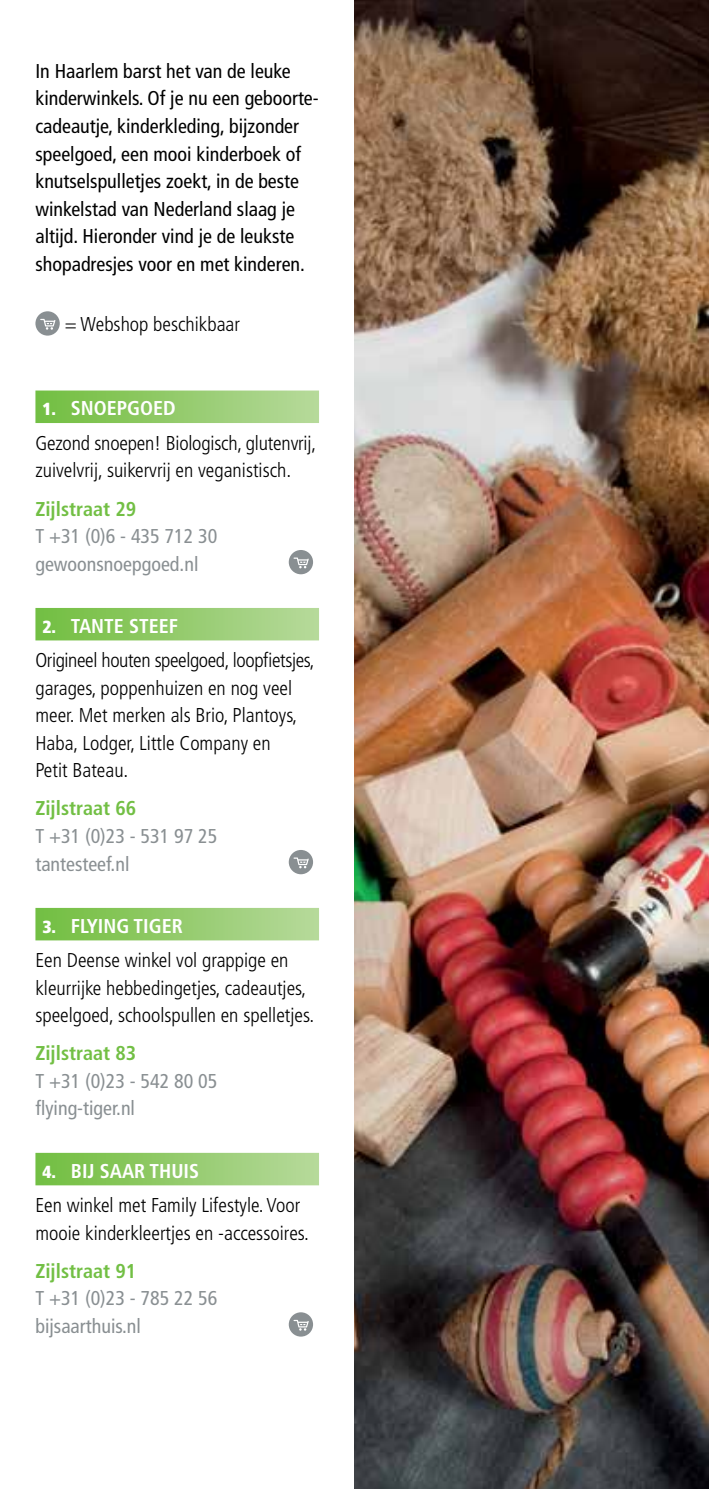
<style>
.page{position:relative;width:709px;height:1489px;background:#fff}
.page>*{position:absolute;margin:0;border:0;box-sizing:border-box;transform-origin:0 0}
.t1{font:300 condensed 20px/27.5px "Frutiger";color:#000}
.t2{font:condensed 20px/27.5px "Frutiger";color:#000}
.t3{font:condensed 20px/27.5px "Frutiger";color:#898f92}
.t4{font:300 condensed 20px/34.5px "Frutiger";letter-spacing:-.02em;color:#000}
.t5{font:700 condensed 20px "Frutiger";color:#72bf44}
.s1{font-weight:900;font-size:17.5px;color:#fff}
.s2{font-weight:700;color:#fff}
</style>
<div class="page">
<div style="left:35px;top:390px;width:284px;height:33px;background:linear-gradient(to right,#71be3f,#b6d99a)"></div>
<div style="left:35px;top:608px;width:284px;height:32px;background:linear-gradient(to right,#71be3f,#b6d99a)"></div>
<div style="left:35px;top:907px;width:284px;height:33px;background:linear-gradient(to right,#71be3f,#b6d99a)"></div>
<div style="left:35px;top:1152px;width:284px;height:33px;background:linear-gradient(to right,#71be3f,#b6d99a)"></div>
<div style="left:35px;top:311px;width:25px;height:24px;background:#898f92;border-radius:50%"></div>
<svg style="left:40px;top:319px;width:15px;height:11px"></svg>
<div style="left:289px;top:550px;width:24px;height:24px;background:#898f92;border-radius:50%"></div>
<svg style="left:293px;top:557px;width:16px;height:11px"></svg>
<div style="left:289px;top:849px;width:24px;height:25px;background:#898f92;border-radius:50%"></div>
<svg style="left:293px;top:857px;width:16px;height:11px"></svg>
<div style="left:289px;top:1312px;width:24px;height:24px;background:#898f92;border-radius:50%"></div>
<svg style="left:293px;top:1319px;width:16px;height:11px"></svg>
<img style="left:354px;top:0;width:355px;height:1488px">
<p class="t2" style="left:35px;top:57px;width:285px">In Haarlem barst het van de leuke kinderwinkels. Of je nu een geboorte&shy;cadeautje, kinderkleding, bijzonder speelgoed, een mooi kinderboek of knutselspulletjes zoekt, in de beste winkelstad van Nederland slaag je altijd. Hieronder vind je de leukste shopadresjes voor en met kinderen.</p>
<p class="t1" style="left:65px;top:310px;width:176px">= Webshop beschikbaar</p>
<p class="t1" style="left:35px;top:391px;width:282px;line-height:34.5px;text-indent:7px"><span class="s1">1.</span> <span class="s2">SNOEPGOED<br></span>Gezond snoepen! Biologisch, glutenvrij,</p>
<p class="t1" style="left:35px;top:457px;width:257px">zuivelvrij, suikervrij en veganistisch.</p>
<p class="t5" style="left:35px;top:496px;width:102px">ZIJLSTRAAT 29</p>
<p class="t3" style="left:35px;top:522px;width:183px">T +31 (0)6 - 435 712 30 gewoonsnoepgoed.nl</p>
<p class="t4" style="left:35px;top:608px;width:280px;text-indent:7px"><span class="s1">2.</span> <span class="s2">TANTE STEEF<br></span>Origineel houten speelgoed, loopfietsjes,</p>
<p class="t1" style="left:35px;top:674px;width:263px">garages, poppenhuizen en nog veel meer. Met merken als Brio, Plantoys,<br>Haba, Lodger, Little Company en<br>Petit Bateau.</p>
<p class="t5" style="left:35px;top:796px;width:102px">ZIJLSTRAAT 66</p>
<p class="t3" style="left:35px;top:822px;width:183px">T +31 (0)23 - 531 97 25 tantesteef.nl</p>
<p class="t1" style="left:35px;top:908px;width:254px;line-height:34.5px;text-indent:7px"><span class="s1">3.</span> <span class="s2">FLYING TIGER<br></span>Een Deense winkel vol grappige en</p>
<p class="t1" style="left:35px;top:974px;width:280px">kleurrijke hebbedingetjes, cadeautjes, speelgoed, schoolspullen en spelletjes.</p>
<p class="t5" style="left:35px;top:1041px;width:102px">ZIJLSTRAAT 83</p>
<p class="t3" style="left:35px;top:1067px;width:183px">T +31 (0)23 - 542 80 05 flying-tiger.nl</p>
<p class="t1" style="left:35px;top:1153px;width:266px;line-height:34.5px;text-indent:7px"><span class="s1">4.</span> <span class="s2">BIJ SAAR THUIS<br></span>Een winkel met Family Lifestyle. Voor</p>
<p class="t1" style="left:35px;top:1219px;width:275px">mooie kinderkleertjes en -accessoires.</p>
<p class="t5" style="left:35px;top:1258px;width:102px">ZIJLSTRAAT 91</p>
<p class="t3" style="left:35px;top:1284px;width:183px">T +31 (0)23 - 785 22 56 bijsaarthuis.nl</p>
</div>
